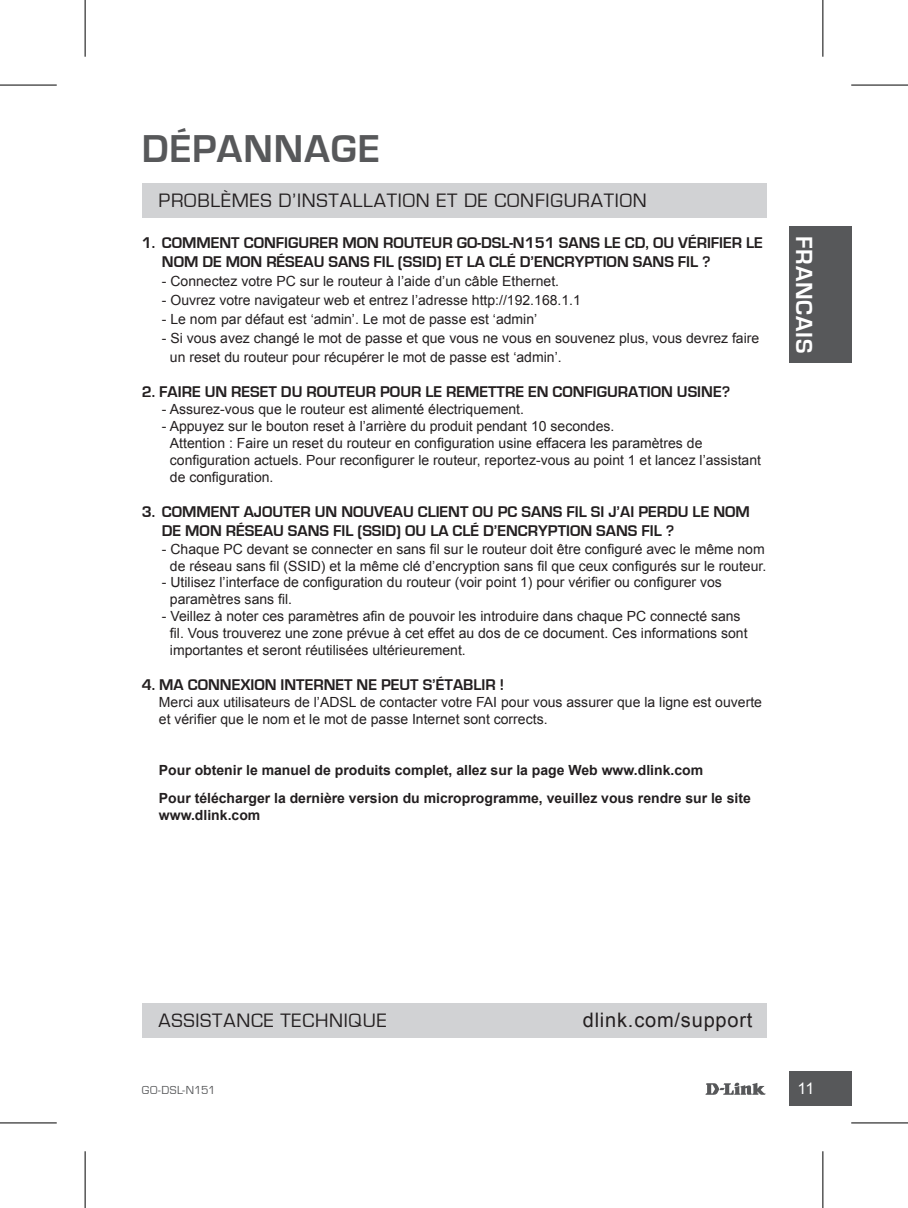
<style>
.page{position:relative;width:908px;height:1208px;background:#fff}
.page>*{position:absolute;margin:0;border:0;box-sizing:border-box;transform-origin:0 0}
.t1{font:700 40px "Eurostile";letter-spacing:.025em;color:#57585a}
.t2{font:700 24px "Eurostile";letter-spacing:.035em;color:#fff}
.t3{font:20px "Eurostile";letter-spacing:.04em;color:#231f20}
.t4{font:20px "Arial";letter-spacing:.04em;color:#231f20}
.t5{font:700 16px/19.2px "Eurostile";color:#231f20}
.t6{font:16px "Arial";color:#fff}
.t7{font:14px/16.8px "Arial";color:#231f20}
.t8{font:700 14px/28.8px "Arial";color:#231f20}
.t9{font:12px "Eurostile";letter-spacing:.025em;color:#57585a}
</style>
<div class="page">
<svg style="left:705px;top:1082px;width:60px;height:12px"></svg>
<div style="left:788px;top:1071px;width:62px;height:35px;background:#57585a"></div>
<div style="left:788px;top:226px;width:62px;height:137px;background:#57585a"></div>
<div style="left:142px;top:183px;width:623px;height:34px;background:#d1d2d4"></div>
<div style="left:142px;top:1003px;width:623px;height:34px;background:#d1d2d4"></div>
<hr style="left:0;top:85px;width:57px;height:1px;background:#000">
<hr style="left:850px;top:85px;width:57px;height:1px;background:#000">
<hr style="left:0;top:1122px;width:57px;height:1px;background:#000">
<hr style="left:850px;top:1122px;width:57px;height:1px;background:#000">
<hr style="left:85px;top:0;width:1px;height:57px;background:#000">
<hr style="left:85px;top:1151px;width:1px;height:57px;background:#000">
<hr style="left:822px;top:0;width:1px;height:57px;background:#000">
<hr style="left:822px;top:1151px;width:1px;height:57px;background:#000">
<h1 class="t1" style="left:142px;top:127px;width:239px">DÉPANNAGE</h1>
<h3 class="t3" style="left:158px;top:190px;width:489px">PROBLÈMES D’INSTALLATION ET DE CONFIGURATION</h3>
<p class="t5" style="left:162px;top:233px;width:602px;text-indent:-20px">1. COMMENT CONFIGURER MON ROUTEUR GO-DSL-N151 SANS LE CD, OU VÉRIFIER LE<br>NOM DE MON RÉSEAU SANS FIL (SSID) ET LA CLÉ D’ENCRYPTION SANS FIL ?</p>
<p class="t7" style="left:162px;top:273px;width:398px">- Connectez votre PC sur le routeur à l’aide d’un câble Ethernet.</p>
<p class="t7" style="left:162px;top:292px;width:420px">- Ouvrez votre navigateur web et entrez l’adresse http://192.168.1.1</p>
<p class="t7" style="left:162px;top:311px;width:377px">- Le nom par défaut est ‘admin’. Le mot de passe est ‘admin’</p>
<p class="t7" style="left:170px;top:329px;width:590px;line-height:18.2px;text-indent:-8px">- Si vous avez changé le mot de passe et que vous ne vous en souvenez plus, vous devrez faire un reset du routeur pour récupérer le mot de passe est ‘admin’.</p>
<p class="t5" style="left:142px;top:382px;width:589px">2. FAIRE UN RESET DU ROUTEUR POUR LE REMETTRE EN CONFIGURATION USINE?</p>
<p class="t7" style="left:162px;top:401px;width:363px">- Assurez-vous que le routeur est alimenté électriquement.</p>
<p class="t7" style="left:170px;top:418px;width:592px;text-indent:-8px">- Appuyez sur le bouton reset à l’arrière du produit pendant 10 secondes.<br>Attention : Faire un reset du routeur en configuration usine effacera les paramètres de configuration actuels. Pour reconfigurer le routeur, reportez-vous au point 1 et lancez l’assistant de configuration.</p>
<p class="t5" style="left:162px;top:502px;width:589px;text-indent:-20px">3. COMMENT AJOUTER UN NOUVEAU CLIENT OU PC SANS FIL SI J’AI PERDU LE NOM<br>DE MON RÉSEAU SANS FIL (SSID) OU LA CLÉ D’ENCRYPTION SANS FIL ?</p>
<p class="t7" style="left:162px;top:540px;width:605px;text-align:center">- Chaque PC devant se connecter en sans fil sur le routeur doit être configuré avec le même nom de réseau sans fil (SSID) et la même clé d’encryption sans fil que ceux configurés sur le routeur.</p>
<p class="t7" style="left:170px;top:574px;width:553px;text-indent:-8px">- Utilisez l’interface de configuration du routeur (voir point 1) pour vérifier ou configurer vos paramètres sans fil.</p>
<p class="t7" style="left:170px;top:608px;width:579px;text-indent:-8px">- Veillez à noter ces paramètres afin de pouvoir les introduire dans chaque PC connecté sans fil. Vous trouverez une zone prévue à cet effet au dos de ce document. Ces informations sont importantes et seront réutilisées ultérieurement.</p>
<p class="t5" style="left:142px;top:675px;width:363px">4. MA CONNEXION INTERNET NE PEUT S’ÉTABLIR !</p>
<p class="t7" style="left:159px;top:694px;width:604px">Merci aux utilisateurs de l’ADSL de contacter votre FAI pour vous assurer que la ligne est ouverte et vérifier que le nom et le mot de passe Internet sont corrects.</p>
<p class="t8" style="left:159px;top:756px;width:593px">Pour obtenir le manuel de produits complet, allez sur la page Web www.dlink.com<br>Pour télécharger la dernière version du microprogramme, veuillez vous rendre sur le site</p>
<p class="t8" style="left:159px;top:801px;width:103px">www.dlink.com</p>
<h2 class="t2" style="left:816px;top:236px;width:118px;rotate:90deg">FRANCAIS</h2>
<h3 class="t3" style="left:158px;top:1009px;width:230px">ASSISTANCE TECHNIQUE</h3>
<h3 class="t4" style="left:582px;top:1007px;width:171px">dlink.com/support</h3>
<p class="t9" style="left:142px;top:1084px;width:75px">GO-DSL-N151</p>
<p class="t6" style="left:797px;top:1078px;width:18px">11</p>
</div>
